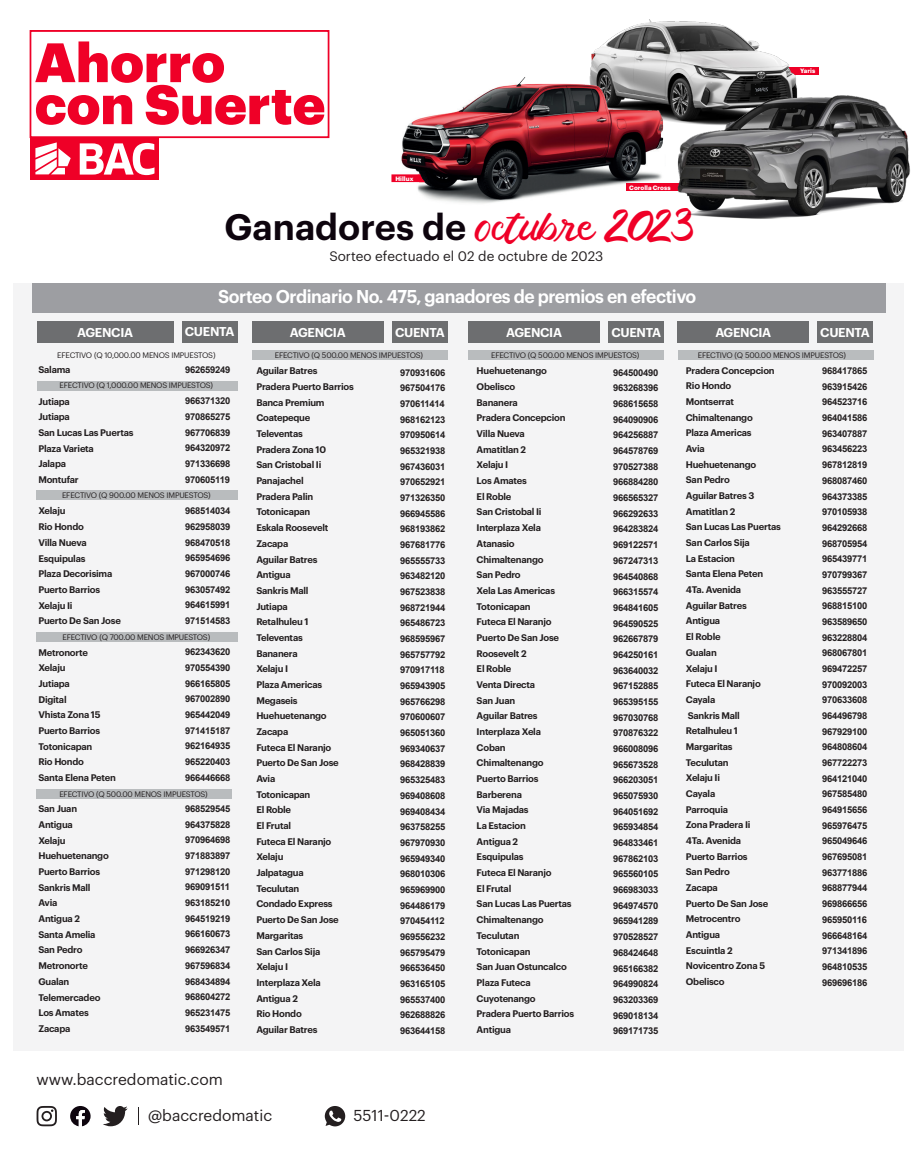
<style>
.page{position:relative;width:918px;height:1155px;background:#fff}
.page>*{position:absolute;margin:0;border:0;box-sizing:border-box;transform-origin:0 0}
.t1{font:600 36px "Graphik";color:#0d040d}
.t2{font:600 18.15px "Graphik";letter-spacing:-.025em;color:#fff;scale:.96 1}
.t3{font:15.45px "Graphik";color:#241f20}
.t4{font:13.5px "Graphik";color:#231f20}
.t5{font:600 12.6px "Graphik";letter-spacing:-.025em;color:#fff}
.t6{font:600 9.45px/15.8px "Graphik";letter-spacing:-.025em;color:#231f20}
.t7{font:700 9.45px/15.8px "Arial";letter-spacing:-.025em;color:#231f20;text-align:justify}
.t8{font:7.8px "Graphik";letter-spacing:-.025em;color:#231f20}
.t9{font:700 6.15px "Graphik";color:#fff}
.s1{font-family:"BAC Script Script";font-weight:400;color:#ef0027}
</style>
<div class="page">
<div style="left:14px;top:283px;width:890px;height:768px;background:#f4f4f5"></div>
<div style="left:32px;top:283px;width:854px;height:29px;background:#9d9ea2"></div>
<div style="left:37px;top:321px;width:136px;height:22px;background:#6d6e70"></div>
<div style="left:182px;top:321px;width:55px;height:22px;background:#6d6e70"></div>
<div style="left:37px;top:490px;width:201px;height:9px;background:#b9bcbe"></div>
<div style="left:37px;top:633px;width:201px;height:9px;background:#b9bcbe"></div>
<div style="left:252px;top:321px;width:132px;height:22px;background:#6d6e70"></div>
<div style="left:392px;top:321px;width:56px;height:22px;background:#6d6e70"></div>
<div style="left:252px;top:351px;width:196px;height:9px;background:#b9bcbe"></div>
<div style="left:468px;top:321px;width:132px;height:22px;background:#6d6e70"></div>
<div style="left:609px;top:321px;width:55px;height:22px;background:#6d6e70"></div>
<div style="left:468px;top:351px;width:196px;height:9px;background:#b9bcbe"></div>
<div style="left:678px;top:321px;width:131px;height:22px;background:#6d6e70"></div>
<div style="left:817px;top:321px;width:56px;height:22px;background:#6d6e70"></div>
<div style="left:678px;top:351px;width:195px;height:9px;background:#b9bcbe"></div>
<svg style="left:138px;top:1107px;width:1px;height:18px"></svg>
<svg style="left:103px;top:1106px;width:25px;height:20px"></svg>
<svg style="left:37px;top:1106px;width:20px;height:20px"></svg>
<svg style="left:70px;top:1106px;width:21px;height:20px"></svg>
<svg style="left:325px;top:1106px;width:20px;height:20px"></svg>
<div style="left:37px;top:789px;width:195px;height:10px;background:#b9bcbe"></div>
<div style="left:30px;top:137px;width:129px;height:43px;background:#ef0027"></div>
<svg style="left:29px;top:30px;width:301px;height:145px"></svg>
<div style="left:37px;top:381px;width:201px;height:10px;background:#b9bcbe"></div>
<img style="left:400px;top:56px;width:200px;height:148px">
<svg style="left:391px;top:174px;width:34px;height:8px"></svg>
<img style="left:600px;top:19px;width:310px;height:200px">
<p class="t9" style="left:395px;top:174px;width:19px">Hillux</p>
<p class="t9" style="left:629px;top:183px;width:43px">Corolla Cross</p>
<h1 class="t1" style="left:224px;top:200px;width:471px">Ganadores de <span class="s1">octubre 2023</span></h1>
<h3 class="t4" style="left:329px;top:246px;width:276px">Sorteo efectuado el 02 de octubre de 2023</h3>
<h2 class="t2" style="left:218px;top:283px;width:500px">Sorteo Ordinario No. 475, ganadores de premios en efectivo</h2>
<p class="t9" style="left:800px;top:66px;width:16px">Yaris</p>
<h3 class="t5" style="left:77px;top:323px;width:57px">AGENCIA</h3>
<h3 class="t5" style="left:185px;top:322px;width:51px">CUENTA</h3>
<p class="t8" style="left:57px;top:349px;width:160px">EFECTIVO (Q 10,000.00 MENOS IMPUESTOS)</p>
<p class="t8" style="left:60px;top:380px;width:155px">EFECTIVO (Q 1,000.00 MENOS IMPUESTOS)</p>
<p class="t6" style="left:38px;top:361px;width:34px">Salama</p>
<p class="t6" style="left:38px;top:393px;width:97px">Jutiapa<br>Jutiapa<br>San Lucas Las Puertas<br>Plaza Varieta<br>Jalapa<br>Montufar</p>
<p class="t6" style="left:38px;top:502px;width:84px">Xelaju<br>Rio Hondo<br>Villa Nueva<br>Esquipulas<br>Plaza Decorisima<br>Puerto Barrios<br>Xelaju Ii<br>Puerto De San Jose</p>
<p class="t6" style="left:38px;top:643px;width:79px">Metronorte<br>Xelaju<br>Jutiapa<br>Digital<br>Vhista Zona 15<br>Puerto Barrios<br>Totonicapan<br>Rio Hondo<br>Santa Elena Peten</p>
<p class="t6" style="left:38px;top:800px;width:72px">San Juan<br>Antigua<br>Xelaju<br>Huehuetenango<br>Puerto Barrios<br>Sankris Mall<br>Avia<br>Antigua 2<br>Santa Amelia<br>San Pedro<br>Metronorte<br>Gualan<br>Telemercadeo<br>Los Amates<br>Zacapa</p>
<p class="t7" style="left:185px;top:362px;width:47px">962659249</p>
<p class="t7" style="left:185px;top:394px;width:47px">966371320<br>970865275<br>967706839<br>964320972<br>971336698<br>970605119</p>
<p class="t7" style="left:185px;top:503px;width:47px">968514034<br>962958039<br>968470518<br>965954696<br>967000746<br>963057492<br>964615991<br>971514583</p>
<p class="t7" style="left:185px;top:644px;width:47px">962343620<br>970554390<br>966165805<br>967002890<br>965442049<br>971415187<br>962164935<br>965220403<br>966446668</p>
<p class="t7" style="left:185px;top:801px;width:47px">968529545<br>964375828<br>970964698<br>971883897<br>971298120<br>969091511<br>963185210<br>964519219<br>966160673<br>966926347<br>967596834<br>968434894<br>968604272<br>965231475<br>963549571</p>
<p class="t8" style="left:62px;top:489px;width:150px">EFECTIVO (Q 900.00 MENOS IMPUESTOS)</p>
<p class="t8" style="left:63px;top:632px;width:149px">EFECTIVO (Q 700.00 MENOS IMPUESTOS)</p>
<p class="t8" style="left:59px;top:788px;width:150px">EFECTIVO (Q 500.00 MENOS IMPUESTOS)</p>
<h3 class="t5" style="left:290px;top:323px;width:57px">AGENCIA</h3>
<h3 class="t5" style="left:395px;top:323px;width:51px">CUENTA</h3>
<p class="t8" style="left:275px;top:349px;width:150px">EFECTIVO (Q 500.00 MENOS IMPUESTOS)</p>
<p class="t6" style="left:256px;top:362px;width:99px">Aguilar Batres<br>Pradera Puerto Barrios<br>Banca Premium<br>Coatepeque<br>Televentas<br>Pradera Zona 10<br>San Cristobal Ii<br>Panajachel<br>Pradera Palin<br>Totonicapan<br>Eskala Roosevelt<br>Zacapa<br>Aguilar Batres<br>Antigua<br>Sankris Mall<br>Jutiapa<br>Retalhuleu 1<br>Televentas<br>Bananera<br>Xelaju I<br>Plaza Americas<br>Megaseis<br>Huehuetenango<br>Zacapa<br>Futeca El Naranjo<br>Puerto De San Jose<br>Avia<br>Totonicapan<br>El Roble<br>El Frutal<br>Futeca El Naranjo<br>Xelaju<br>Jalpatagua<br>Teculutan<br>Condado Express<br>Puerto De San Jose<br>Margaritas<br>San Carlos Sija<br>Xelaju I<br>Interplaza Xela<br>Antigua 2<br>Rio Hondo<br>Aguilar Batres</p>
<p class="t7" style="left:400px;top:365px;width:47px">970931606<br>967504176<br>970611414<br>968162123<br>970950614<br>965321938<br>967436031<br>970652921<br>971326350<br>966945586<br>968193862<br>967681776<br>965555733<br>963482120<br>967523838<br>968721944<br>965486723<br>968595967<br>965757792<br>970917118<br>965943905<br>965766298<br>970600607<br>965051360<br>969340637<br>968428839<br>965325483<br>969408608<br>969408434<br>963758255<br>967970930<br>965949340<br>968010306<br>965969900<br>964486179<br>970454112<br>969556232<br>965795479<br>966536450<br>963165105<br>965537400<br>962688826<br>963644158</p>
<h3 class="t3" style="left:37px;top:1068px;width:188px">www.baccredomatic.com</h3>
<h3 class="t3" style="left:148px;top:1104px;width:126px">@baccredomatic</h3>
<h3 class="t3" style="left:354px;top:1104px;width:74px">5511-0222</h3>
<h3 class="t5" style="left:506px;top:323px;width:57px">AGENCIA</h3>
<h3 class="t5" style="left:611px;top:323px;width:51px">CUENTA</h3>
<p class="t8" style="left:491px;top:349px;width:150px">EFECTIVO (Q 500.00 MENOS IMPUESTOS)</p>
<p class="t6" style="left:477px;top:362px;width:99px">Huehuetenango<br>Obelisco<br>Bananera<br>Pradera Concepcion<br>Villa Nueva<br>Amatitlan 2<br>Xelaju I<br>Los Amates<br>El Roble<br>San Cristobal Ii<br>Interplaza Xela<br>Atanasio<br>Chimaltenango<br>San Pedro<br>Xela Las Americas<br>Totonicapan<br>Futeca El Naranjo<br>Puerto De San Jose<br>Roosevelt 2<br>El Roble<br>Venta Directa<br>San Juan<br>Aguilar Batres<br>Interplaza Xela<br>Coban<br>Chimaltenango<br>Puerto Barrios<br>Barberena<br>Via Majadas<br>La Estacion<br>Antigua 2<br>Esquipulas<br>Futeca El Naranjo<br>El Frutal<br>San Lucas Las Puertas<br>Chimaltenango<br>Teculutan<br>Totonicapan<br>San Juan Ostuncalco<br>Plaza Futeca<br>Cuyotenango<br>Pradera Puerto Barrios<br>Antigua</p>
<p class="t7" style="left:613px;top:365px;width:47px">964500490<br>963268396<br>968615658<br>964090906<br>964256887<br>964578769<br>970527388<br>966884280<br>966565327<br>966292633<br>964283824<br>969122571<br>967247313<br>964540868<br>966315574<br>964841605<br>964590525<br>962667879<br>964250161<br>963640032<br>967152885<br>965395155<br>967030768<br>970876322<br>966008096<br>965673528<br>966203051<br>965075930<br>964051692<br>965934854<br>964833461<br>967862103<br>965560105<br>966983033<br>964974570<br>965941289<br>970528527<br>968424648<br>965166382<br>964990824<br>963203369<br>969018134<br>969171735</p>
<h3 class="t5" style="left:715px;top:323px;width:57px">AGENCIA</h3>
<h3 class="t5" style="left:820px;top:323px;width:51px">CUENTA</h3>
<p class="t8" style="left:698px;top:349px;width:150px">EFECTIVO (Q 500.00 MENOS IMPUESTOS)</p>
<p class="t6" style="left:686px;top:361px;width:97px">Pradera Concepcion<br>Rio Hondo<br>Montserrat<br>Chimaltenango<br>Plaza Americas<br>Avia<br>Huehuetenango<br>San Pedro<br>Aguilar Batres 3<br>Amatitlan 2<br>San Lucas Las Puertas<br>San Carlos Sija<br>La Estacion<br>Santa Elena Peten<br>4Ta. Avenida<br>Aguilar Batres<br>Antigua<br>El Roble<br>Gualan<br>Xelaju I<br>Futeca El Naranjo<br>Cayala<br>Sankris Mall<br>Retalhuleu 1<br>Margaritas<br>Teculutan<br>Xelaju Ii<br>Cayala<br>Parroquia<br>Zona Pradera Ii<br>4Ta. Avenida<br>Puerto Barrios<br>San Pedro<br>Zacapa<br>Puerto De San Jose<br>Metrocentro<br>Antigua<br>Escuintla 2<br>Novicentro Zona 5<br>Obelisco</p>
<p class="t7" style="left:822px;top:363px;width:47px">968417865<br>963915426<br>964523716<br>964041586<br>963407887<br>963456223<br>967812819<br>968087460<br>964373385<br>970105938<br>964292668<br>968705954<br>965439771<br>970799367<br>963555727<br>968815100<br>963589650<br>963228804<br>968067801<br>969472257<br>970092003<br>970633608<br>964496798<br>967929100<br>964808604<br>967722273<br>964121040<br>967585480<br>964915656<br>965976475<br>965049646<br>967695081<br>963771886<br>968877944<br>969866656<br>965950116<br>966648164<br>971341896<br>964810535<br>969696186</p>
</div>
